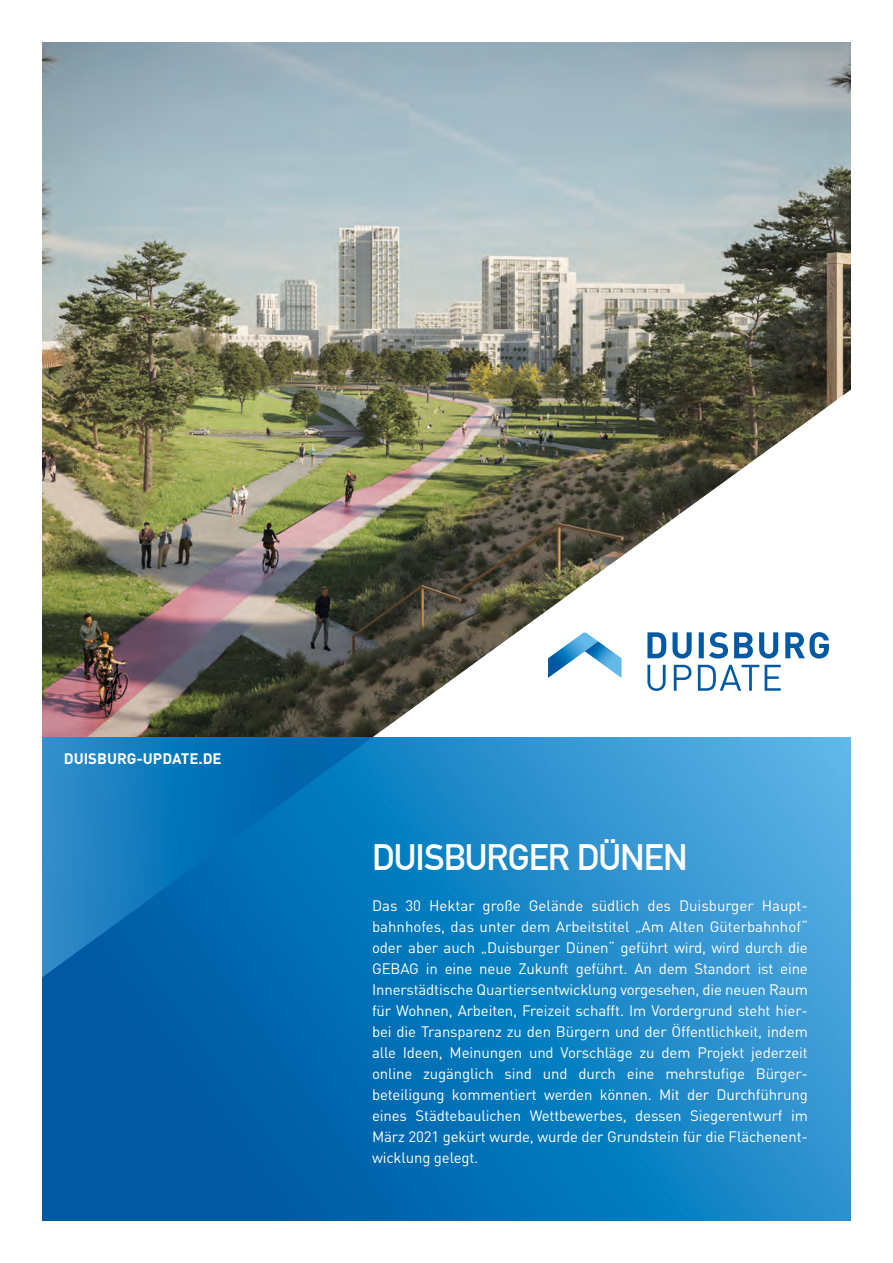
<style>
.page{position:relative;width:893px;height:1263px;background:#fff}
.page>*{position:absolute;margin:0;border:0;box-sizing:border-box;transform-origin:0 0}
.t1{font:700 36px "DIN Alternate";letter-spacing:-.025em;color:#fff}
.t2{font:15px/21px "DIN";letter-spacing:-.01em;color:#fff;text-align:justify}
.t3{font:700 15px "DIN";color:#fff}
</style>
<div class="page">
<img style="left:43px;top:43px;width:807px;height:695px">
<img style="left:324px;top:360px;width:527px;height:645px">
<svg style="left:647px;top:632px;width:182px;height:26px"></svg>
<svg style="left:647px;top:665px;width:134px;height:26px"></svg>
<svg style="left:548px;top:632px;width:73px;height:46px"></svg>
<svg style="left:43px;top:738px;width:807px;height:482px"></svg>
<svg style="left:43px;top:738px;width:346px;height:250px"></svg>
<p class="t3" style="left:64px;top:749px;width:159px">DUISBURG-UPDATE.DE</p>
<h1 class="t1" style="left:372px;top:830px;width:317px">DUISBURGER DÜNEN</h1>
<p class="t2" style="left:372px;top:895px;width:437px">Das 30 Hektar große Gelände südlich des Duisburger Haupt&shy;bahnhofes, das unter dem Arbeitstitel „Am Alten Güterbahnhof“ oder aber auch „Duisburger Dünen“ geführt wird, wird durch die GEBAG in eine neue Zukunft geführt. An dem Standort ist eine Innerstädtische Quartiersentwicklung vorgesehen, die neuen Raum für Wohnen, Arbeiten, Freizeit schafft. Im Vordergrund steht hier&shy;bei die Transparenz zu den Bürgern und der Öffentlichkeit, indem alle Ideen, Meinungen und Vorschläge zu dem Projekt jederzeit online zugänglich sind und durch eine mehrstufige Bürger&shy;beteiligung kommentiert werden können. Mit der Durchführung eines Städtebaulichen Wettbewerbes, dessen Siegerentwurf im März 2021 gekürt wurde, wurde der Grundstein für die Flächenent&shy;wicklung gelegt.</p>
</div>
